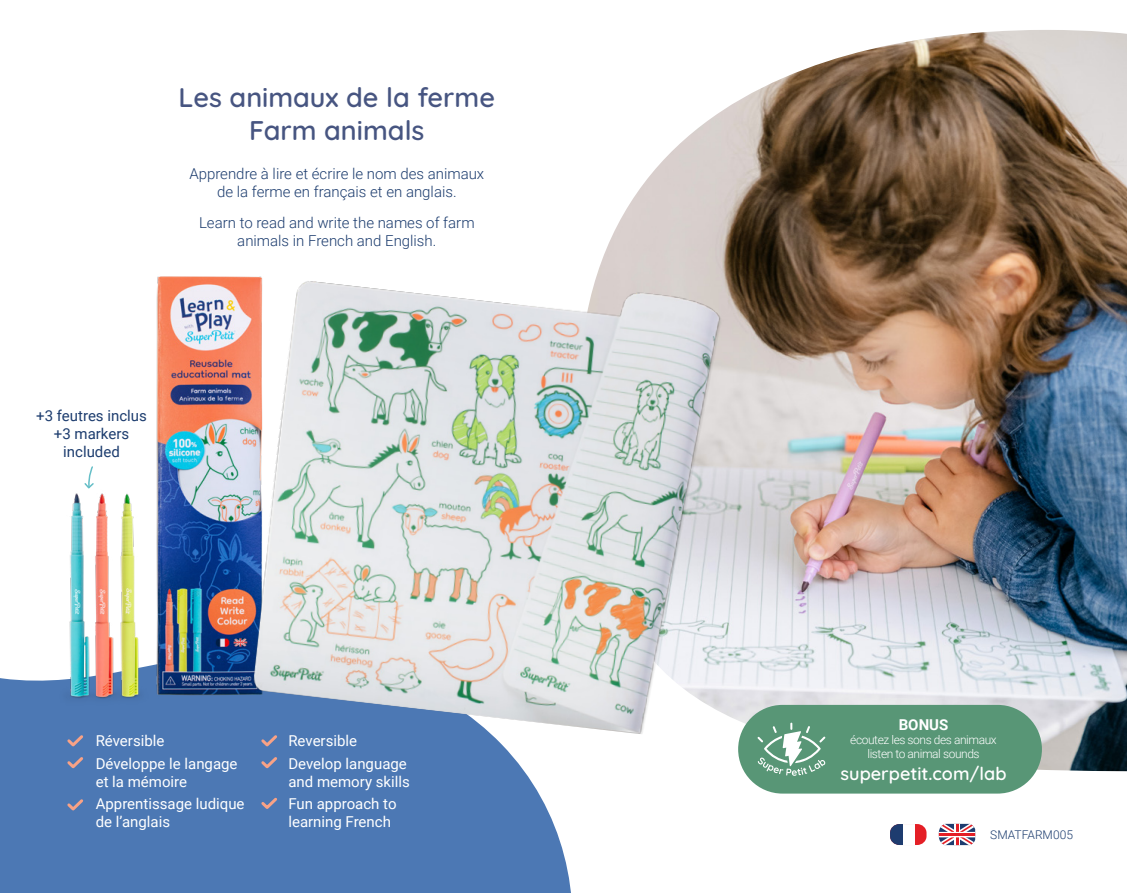
<style>
.page{position:relative;width:1127px;height:893px;background:#fff}
.page>*{position:absolute;margin:0;border:0;box-sizing:border-box;transform-origin:0 0}
.t1{font:300 27px/32.4px "Quicksand";color:#475581;text-align:center}
.t2{font:300 18px "Quicksand";color:#fff}
.t3{font:15px/22.2px "Roboto";color:#fff}
.t4{font:300 15px/18px "Roboto";color:#1c3c6e;text-align:center}
.t5{font:15px/18px "Roboto";color:#1c3c6e;text-align:center}
.t6{font:700 15px "Roboto";color:#fff}
.t7{font:300 12px/14.4px "Roboto";letter-spacing:-.035em;color:#fff;text-align:center}
.t8{font:300 12px "Roboto";color:#1c3c6e}
</style>
<div class="page">
<div style="left:0;top:678px;width:571px;height:215px;background:#4c78b4"></div>
<svg style="left:915px;top:824px;width:11px;height:21px"></svg>
<div style="left:890px;top:824px;width:12px;height:21px;background:#1e3c6f"></div>
<svg style="left:939px;top:824px;width:36px;height:21px"></svg>
<hr style="left:939px;top:833px;width:36px;height:3px;background:#e41f26">
<svg style="left:259px;top:738px;width:21px;height:33px"></svg>
<svg style="left:259px;top:795px;width:21px;height:17px"></svg>
<img style="left:605px;top:30px;width:522px;height:741px">
<div style="left:738px;top:705px;width:304px;height:89px;background:#589676;border-radius:44px"></div>
<svg style="left:757px;top:723px;width:68px;height:53px"></svg>
<svg style="left:65px;top:732px;width:21px;height:39px"></svg>
<svg style="left:65px;top:796px;width:21px;height:17px"></svg>
<img style="left:54px;top:493px;width:99px;height:226px">
<img style="left:152px;top:276px;width:98px;height:432px">
<svg style="left:84px;top:466px;width:10px;height:23px"></svg>
<img style="left:250px;top:253px;width:476px;height:485px">
<h1 class="t1" style="left:179px;top:79px;width:318px">Les animaux de la ferme<br>Farm animals</h1>
<p class="t4" style="left:189px;top:164px;width:296px">Apprendre à lire et écrire le nom des animaux de la ferme en français et en anglais.</p>
<p class="t4" style="left:199px;top:213px;width:277px">Learn to read and write the names of farm animals in French and English.</p>
<p class="t5" style="left:36px;top:406px;width:112px">+3 feutres inclus +3 markers included</p>
<p class="t3" style="left:96px;top:729px;width:143px">Réversible<br>Développe le langage</p>
<p class="t3" style="left:96px;top:770px;width:150px">et la mémoire<br>Apprentissage ludique</p>
<p class="t3" style="left:96px;top:810px;width:76px">de l’anglais</p>
<p class="t3" style="left:288px;top:729px;width:120px">Reversible<br>Develop language</p>
<p class="t3" style="left:288px;top:770px;width:123px">and memory skills<br>Fun approach to</p>
<p class="t3" style="left:288px;top:810px;width:104px">learning French</p>
<p class="t6" style="left:899px;top:714px;width:51px">BONUS</p>
<p class="t7" style="left:850px;top:732px;width:148px">écoutez les sons des animaux listen to animal sounds</p>
<p class="t2" style="left:840px;top:760px;width:167px">superpetit.com/lab</p>
<p class="t8" style="left:990px;top:826px;width:84px">SMATFARM005</p>
</div>
